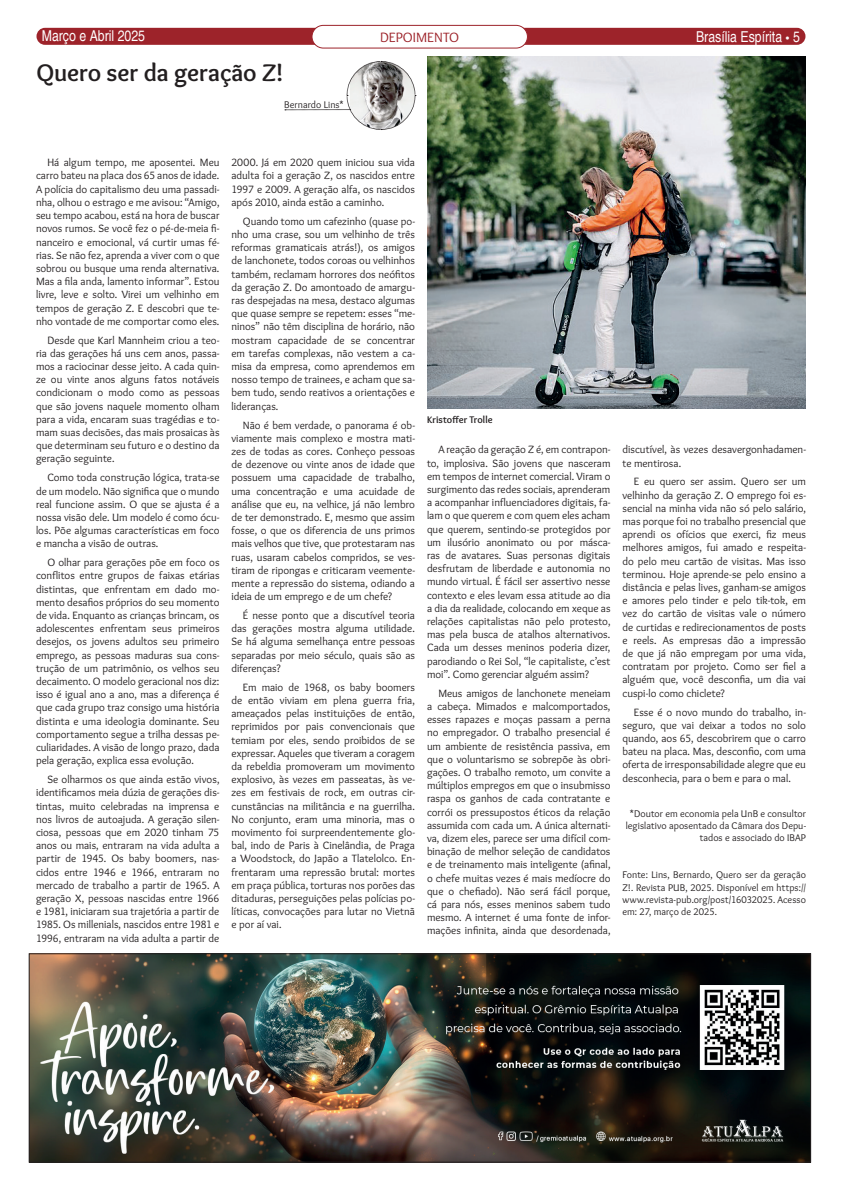
<style>
.page{position:relative;width:842px;height:1191px;background:#fff}
.page>*{position:absolute;margin:0;border:0;box-sizing:border-box;transform-origin:0 0}
.box_dentro_do_texto{font:700 25px "Overlock";letter-spacing:-.005em;color:#231f20}
.t1{font:condensed 15px "Helvetica";color:#fff}
.box_dentro_do_texto-2{font:14px "Overlock";letter-spacing:.005em;color:#9d232a}
.box_dentro_do_texto-3{font:11px/13.2px "Overlock";color:#231f20;text-align:justify}
.box_dentro_do_texto-4{font:10px/12px "Overlock";letter-spacing:.005em;color:#231f20}
.box_dentro_do_texto-5{font:700 10px "Overlock";letter-spacing:.005em;color:#231f20}
.s1{font-family:"Myriad Pro";font-weight:600}
</style>
<div class="page">
<div style="left:37px;top:28px;width:768px;height:17px;background:#9d232a;border-radius:9px"></div>
<div style="left:312px;top:25px;width:215px;height:23px;background:#fff;border-radius:11px"></div>
<div style="left:311px;top:25px;width:217px;height:24px;border:1px solid #9d232a;border-radius:11px"></div>
<img style="left:427px;top:57px;width:379px;height:351px">
<img style="left:31px;top:955px;width:778px;height:205px">
<div style="left:29px;top:953px;width:782px;height:209px;border:1px solid #231f20"></div>
<svg style="left:285px;top:61px;width:131px;height:69px"></svg>
<h2 class="t1" style="left:42px;top:26px;width:105px">Março e Abril 2025</h2>
<p class="box_dentro_do_texto-2" style="left:380px;top:29px;width:81px">DEPOIMENTO</p>
<h2 class="t1" style="left:696px;top:27px;width:105px">Brasília Espírita <span class="s1">•</span> 5</h2>
<p class="box_dentro_do_texto" style="left:36px;top:58px;width:248px">Quero ser da geração Z!</p>
<p class="box_dentro_do_texto-4" style="left:284px;top:99px;width:61px">Bernardo Lins*</p>
<p class="box_dentro_do_texto-3" style="left:36px;top:156px;width:185px;text-indent:11px">Há algum tempo, me aposentei. Meu carro bateu na placa dos 65 anos de idade.<br>A polícia do capitalismo deu uma passadi&shy;nha, olhou o estrago e me avisou: “Amigo, seu tempo acabou, está na hora de buscar novos rumos. Se você fez o pé-de-meia fi&shy;nanceiro e emocional, vá curtir umas fé&shy;rias. Se não fez, aprenda a viver com o que sobrou ou busque uma renda alternativa.<br>Mas a fila anda, lamento informar”. Estou livre, leve e solto. Virei um velhinho em tempos de geração Z. E descobri que te&shy;nho vontade de me comportar como eles.</p>
<p class="box_dentro_do_texto-3" style="left:36px;top:333px;width:185px;text-indent:11px">Desde que Karl Mannheim criou a teo&shy;ria das gerações há uns cem anos, passa&shy;mos a raciocinar desse jeito. A cada quin&shy;ze ou vinte anos alguns fatos notáveis condicionam o modo como as pessoas que são jovens naquele momento olham para a vida, encaram suas tragédias e to&shy;mam suas decisões, das mais prosaicas às que determinam seu futuro e o destino da geração seguinte.</p>
<p class="box_dentro_do_texto-3" style="left:36px;top:471px;width:185px;text-indent:11px">Como toda construção lógica, trata-se de um modelo. Não significa que o mundo real funcione assim. O que se ajusta é a nossa visão dele. Um modelo é como ócu&shy;los. Põe algumas características em foco e mancha a visão de outras.</p>
<p class="box_dentro_do_texto-3" style="left:36px;top:556px;width:185px;text-indent:11px">O olhar para gerações põe em foco os conflitos entre grupos de faixas etárias distintas, que enfrentam em dado mo&shy;mento desafios próprios do seu momento de vida. Enquanto as crianças brincam, os adolescentes enfrentam seus primeiros desejos, os jovens adultos seu primeiro emprego, as pessoas maduras sua cons&shy;trução de um patrimônio, os velhos seu decaimento. O modelo geracional nos diz: isso é igual ano a ano, mas a diferença é que cada grupo traz consigo uma história distinta e uma ideologia dominante. Seu comportamento segue a trilha dessas pe&shy;culiaridades. A visão de longo prazo, dada pela geração, explica essa evolução.</p>
<p class="box_dentro_do_texto-3" style="left:36px;top:773px;width:185px;text-indent:11px">Se olharmos os que ainda estão vivos, identificamos meia dúzia de gerações dis&shy;tintas, muito celebradas na imprensa e nos livros de autoajuda. A geração silen&shy;ciosa, pessoas que em 2020 tinham 75 anos ou mais, entraram na vida adulta a partir de 1945. Os baby boomers, nas&shy;cidos entre 1946 e 1966, entraram no mercado de trabalho a partir de 1965. A geração X, pessoas nascidas entre 1966 e 1981, iniciaram sua trajetória a partir de 1985. Os millenials, nascidos entre 1981 e 1996, entraram na vida adulta a partir de</p>
<p class="box_dentro_do_texto-3" style="left:231px;top:156px;width:185px">2000. Já em 2020 quem iniciou sua vida adulta foi a geração Z, os nascidos entre 1997 e 2009. A geração alfa, os nascidos após 2010, ainda estão a caminho.</p>
<p class="box_dentro_do_texto-3" style="left:231px;top:215px;width:185px;text-indent:11px">Quando tomo um cafezinho (quase po&shy;nho uma crase, sou um velhinho de três reformas gramaticais atrás!), os amigos de lanchonete, todos coroas ou velhinhos também, reclamam horrores dos neófitos da geração Z. Do amontoado de amargu&shy;ras despejadas na mesa, destaco algumas que quase sempre se repetem: esses “me&shy;ninos” não têm disciplina de horário, não mostram capacidade de se concentrar em tarefas complexas, não vestem a ca&shy;misa da empresa, como aprendemos em nosso tempo de trainees, e acham que sa&shy;bem tudo, sendo reativos a orientações e lideranças.</p>
<p class="box_dentro_do_texto-3" style="left:231px;top:418px;width:185px;text-indent:11px">Não é bem verdade, o panorama é ob&shy;viamente mais complexo e mostra mati&shy;zes de todas as cores. Conheço pessoas de dezenove ou vinte anos de idade que possuem uma capacidade de trabalho, uma concentração e uma acuidade de análise que eu, na velhice, já não lembro de ter demonstrado. E, mesmo que assim fosse, o que os diferencia de uns primos mais velhos que tive, que protestaram nas ruas, usaram cabelos compridos, se ves&shy;tiram de ripongas e criticaram veemente&shy;mente a repressão do sistema, odiando a ideia de um emprego e de um chefe?</p>
<p class="box_dentro_do_texto-3" style="left:231px;top:609px;width:185px;text-indent:11px">É nesse ponto que a discutível teoria das gerações mostra alguma utilidade.<br>Se há alguma semelhança entre pessoas separadas por meio século, quais são as diferenças?</p>
<p class="box_dentro_do_texto-3" style="left:231px;top:680px;width:185px;text-indent:11px">Em maio de 1968, os baby boomers de então viviam em plena guerra fria, ameaçados pelas instituições de então, reprimidos por pais convencionais que temiam por eles, sendo proibidos de se expressar. Aqueles que tiveram a coragem da rebeldia promoveram um movimento explosivo, às vezes em passeatas, às ve&shy;zes em festivais de rock, em outras cir&shy;cunstâncias na militância e na guerrilha.<br>No conjunto, eram uma minoria, mas o movimento foi surpreendentemente glo&shy;bal, indo de Paris à Cinelândia, de Praga a Woodstock, do Japão a Tlatelolco. En&shy;frentaram uma repressão brutal: mortes em praça pública, torturas nos porões das ditaduras, perseguições pelas polícias po&shy;líticas, convocações para lutar no Vietnã e por aí vai.</p>
<p class="box_dentro_do_texto-5" style="left:427px;top:414px;width:67px">Kristoffer Trolle</p>
<p class="box_dentro_do_texto-3" style="left:427px;top:443px;width:185px;text-indent:11px">A reação da geração Z é, em contrapon&shy;to, implosiva. São jovens que nasceram em tempos de internet comercial. Viram o surgimento das redes sociais, aprenderam a acompanhar influenciadores digitais, fa&shy;lam o que querem e com quem eles acham que querem, sentindo-se protegidos por um ilusório anonimato ou por másca&shy;ras de avatares. Suas personas digitais desfrutam de liberdade e autonomia no mundo virtual. É fácil ser assertivo nesse contexto e eles levam essa atitude ao dia a dia da realidade, colocando em xeque as relações capitalistas não pelo protesto, mas pela busca de atalhos alternativos.<br>Cada um desses meninos poderia dizer, parodiando o Rei Sol, “le capitaliste, c’est moi”. Como gerenciar alguém assim?</p>
<p class="box_dentro_do_texto-3" style="left:427px;top:686px;width:185px;text-indent:11px">Meus amigos de lanchonete meneiam a cabeça. Mimados e malcomportados, esses rapazes e moças passam a perna no empregador. O trabalho presencial é um ambiente de resistência passiva, em que o voluntarismo se sobrepõe às obri&shy;gações. O trabalho remoto, um convite a múltiplos empregos em que o insubmisso raspa os ganhos de cada contratante e corrói os pressupostos éticos da relação assumida com cada um. A única alternati&shy;va, dizem eles, parece ser uma difícil com&shy;binação de melhor seleção de candidatos e de treinamento mais inteligente (afinal, o chefe muitas vezes é mais medíocre do que o chefiado). Não será fácil porque, cá para nós, esses meninos sabem tudo mesmo. A internet é uma fonte de infor&shy;mações infinita, ainda que desordenada,</p>
<p class="box_dentro_do_texto-3" style="left:622px;top:443px;width:185px">discutível, às vezes desavergonhadamen&shy;te mentirosa.</p>
<p class="box_dentro_do_texto-3" style="left:622px;top:475px;width:185px;text-indent:11px">E eu quero ser assim. Quero ser um velhinho da geração Z. O emprego foi es&shy;sencial na minha vida não só pelo salário, mas porque foi no trabalho presencial que aprendi os ofícios que exerci, fiz meus melhores amigos, fui amado e respeita&shy;do pelo meu cartão de visitas. Mas isso terminou. Hoje aprende-se pelo ensino a distância e pelas lives, ganham-se amigos e amores pelo tinder e pelo tik-tok, em vez do cartão de visitas vale o número de curtidas e redirecionamentos de posts e reels. As empresas dão a impressão de que já não empregam por uma vida, contratam por projeto. Como ser fiel a alguém que, você desconfia, um dia vai cuspi-lo como chiclete?</p>
<p class="box_dentro_do_texto-3" style="left:622px;top:705px;width:185px;text-indent:11px">Esse é o novo mundo do trabalho, in&shy;seguro, que vai deixar a todos no solo quando, aos 65, descobrirem que o carro bateu na placa. Mas, desconfio, com uma oferta de irresponsabilidade alegre que eu desconhecia, para o bem e para o mal.</p>
<p class="box_dentro_do_texto-4" style="left:626px;top:807px;width:182px;text-align:right">*Doutor em economia pela UnB e consultor legislativo aposentado da Câmara dos Depu&shy;tados e associado do IBAP</p>
<p class="box_dentro_do_texto-4" style="left:622px;top:867px;width:185px;line-height:13.2px">Fonte: Lins, Bernardo, Quero ser da geração<br>Z!. Revista PUB, 2025. Disponível em https://</p>
<p class="box_dentro_do_texto-4" style="left:622px;top:893px;width:185px">www.revista-pub.org/post/16032025. Acesso em: 27, março de 2025.</p>
</div>
